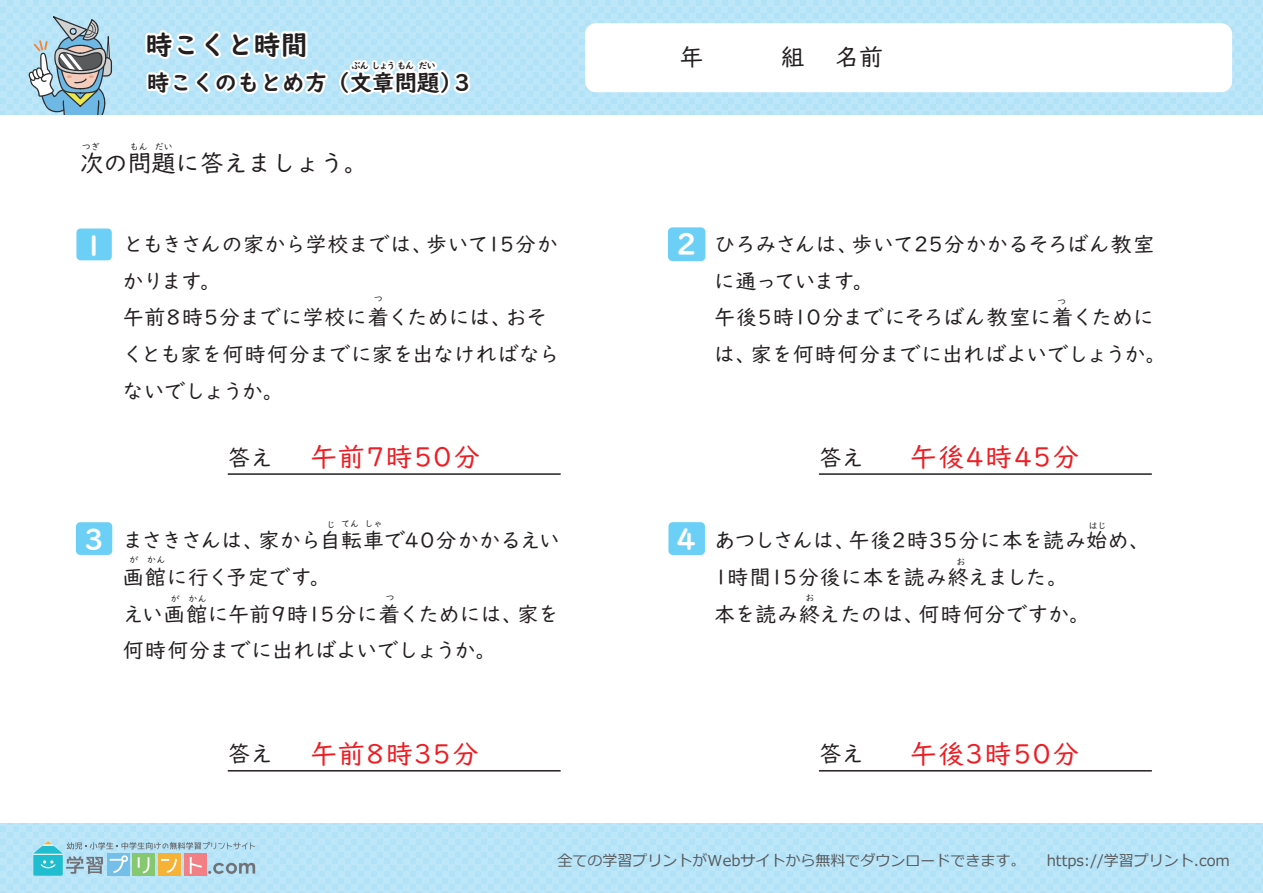
<style>
.page{position:relative;width:1263px;height:893px;background:#fff}
.page>*{position:absolute;margin:0;border:0;box-sizing:border-box;transform-origin:0 0}
.t1{font:29.1px "UD Digi Kyokasho NP B";color:#fff}
.t2{font:28.35px "UD Digi Kyokasho NP B";color:#fff}
.t3{font:28.2px "UD Digi Kyokasho NP B";color:#fff}
.t4{font:27.45px "UD Digi Kyokasho NP B";color:#fff}
.t5{font:27px "UD Digi Kyokasho NP R";letter-spacing:.055em;color:#ee1d23}
.t6{font:27px "UD Digi Kyokasho NP B";color:#231f20}
.t7{font:24px "UD Digi Kyokasho NP R";color:#231f20}
.t8{font:22.5px "UD Digi Kyokasho NP B";color:#231f20}
.t9{font:22.5px "UD Digi Kyokasho NP R";color:#231f20}
.t10{font:21px/36.8px "UD Digi Kyokasho NP R";letter-spacing:-.01em;color:#231f20}
.t11{font:15px "Meiryo";color:#56595b}
.t12{font:9px "UD Digi Kyokasho NP R";letter-spacing:.005em;color:#231f20}
.t13{font:9px "UD Digi Kyokasho NP B";letter-spacing:-.055em;color:#231f20}
</style>
<div class="page">
<div style="left:0;top:0;width:1263px;height:114px;background:#bde6f9"></div>
<div style="left:0;top:823px;width:1263px;height:70px;background:#bde6f9"></div>
<div style="left:585px;top:23px;width:647px;height:69px;background:#fff;border-radius:11px"></div>
<svg style="left:33px;top:841px;width:222px;height:35px"></svg>
<svg style="left:28px;top:16px;width:84px;height:98px"></svg>
<div style="left:76px;top:229px;width:36px;height:31px;background:#6bcff6;border-radius:4px"></div>
<div style="left:76px;top:522px;width:36px;height:33px;background:#6bcff6;border-radius:4px"></div>
<div style="left:668px;top:227px;width:37px;height:34px;background:#6bcff6;border-radius:4px"></div>
<div style="left:668px;top:522px;width:37px;height:33px;background:#6bcff6;border-radius:4px"></div>
<hr style="left:228px;top:473px;width:333px;height:2px;background:#231f20">
<hr style="left:228px;top:770px;width:333px;height:1px;background:#231f20">
<hr style="left:819px;top:473px;width:333px;height:2px;background:#231f20">
<hr style="left:819px;top:770px;width:333px;height:1px;background:#231f20">
<svg style="left:142px;top:0;width:332px;height:115px"></svg>
<p class="t6" style="left:146px;top:29px;width:163px">時こくと時間</p>
<p class="t8" style="left:147px;top:69px;width:316px">時こくのもとめ方（文章問題）</p>
<p class="t13" style="left:351px;top:61px;width:86px">ぶんしょうもんだい</p>
<p class="t8" style="left:454px;top:69px;width:17px">3</p>
<p class="t12" style="left:82px;top:141px;width:19px">つぎ</p>
<p class="t12" style="left:130px;top:141px;width:45px">もん だい</p>
<p class="t7" style="left:80px;top:149px;width:289px">次の問題に答えましょう。</p>
<h3 class="t4" style="left:84px;top:229px;width:21px">1</h3>
<p class="t10" style="left:123px;top:226px;width:438px">ともきさんの家から学校までは、歩いて15分かかります。<br>午前8時5分までに学校に着くためには、おそくとも家を何時何分までに家を出なければならないでしょうか。</p>
<p class="t12" style="left:374px;top:294px;width:10px">つ</p>
<p class="t9" style="left:228px;top:444px;width:46px">答え</p>
<p class="t5" style="left:310px;top:441px;width:172px">午前7時50分</p>
<p class="t7" style="left:680px;top:43px;width:25px">年</p>
<p class="t7" style="left:781px;top:43px;width:25px">組</p>
<p class="t7" style="left:835px;top:43px;width:49px">名前</p>
<h1 class="t1" style="left:676px;top:226px;width:22px">2</h1>
<p class="t10" style="left:714px;top:226px;width:454px">ひろみさんは、歩いて25分かかるそろばん教室に通っています。<br>午後5時10分までにそろばん教室に着くためには、家を何時何分までに出ればよいでしょうか。</p>
<p class="t12" style="left:1057px;top:296px;width:10px">つ</p>
<p class="t9" style="left:819px;top:444px;width:46px">答え</p>
<p class="t5" style="left:910px;top:441px;width:171px">午後4時45分</p>
<h3 class="t3" style="left:84px;top:522px;width:21px">3</h3>
<p class="t12" style="left:327px;top:519px;width:57px">じ てん しゃ</p>
<p class="t12" style="left:1089px;top:520px;width:19px">はじ</p>
<h2 class="t2" style="left:676px;top:522px;width:22px">4</h2>
<p class="t10" style="left:123px;top:522px;width:439px">まさきさんは、家から自転車で40分かかるえい画館に行く予定です。<br>えい画館に午前9時15分に着くためには、家を何時何分までに出ればよいでしょうか。</p>
<p class="t10" style="left:714px;top:522px;width:438px">あつしさんは、午後2時35分に本を読み始め、<br>1時間15分後に本を読み終えました。<br>本を読み終えたのは、何時何分ですか。</p>
<p class="t12" style="left:147px;top:555px;width:20px">かん</p>
<p class="t12" style="left:130px;top:555px;width:10px">が</p>
<p class="t12" style="left:956px;top:557px;width:10px">お</p>
<p class="t12" style="left:171px;top:593px;width:37px">が かん</p>
<p class="t12" style="left:805px;top:592px;width:10px">お</p>
<p class="t12" style="left:385px;top:592px;width:10px">つ</p>
<p class="t9" style="left:228px;top:741px;width:46px">答え</p>
<p class="t5" style="left:310px;top:738px;width:170px">午前8時35分</p>
<p class="t9" style="left:819px;top:741px;width:46px">答え</p>
<p class="t5" style="left:910px;top:738px;width:171px">午後3時50分</p>
<p class="t11" style="left:558px;top:850px;width:469px">全ての学習プリントがWebサイトから無料でダウンロードできます。</p>
<p class="t11" style="left:1047px;top:850px;width:185px">https://学習プリント.com</p>
</div>
